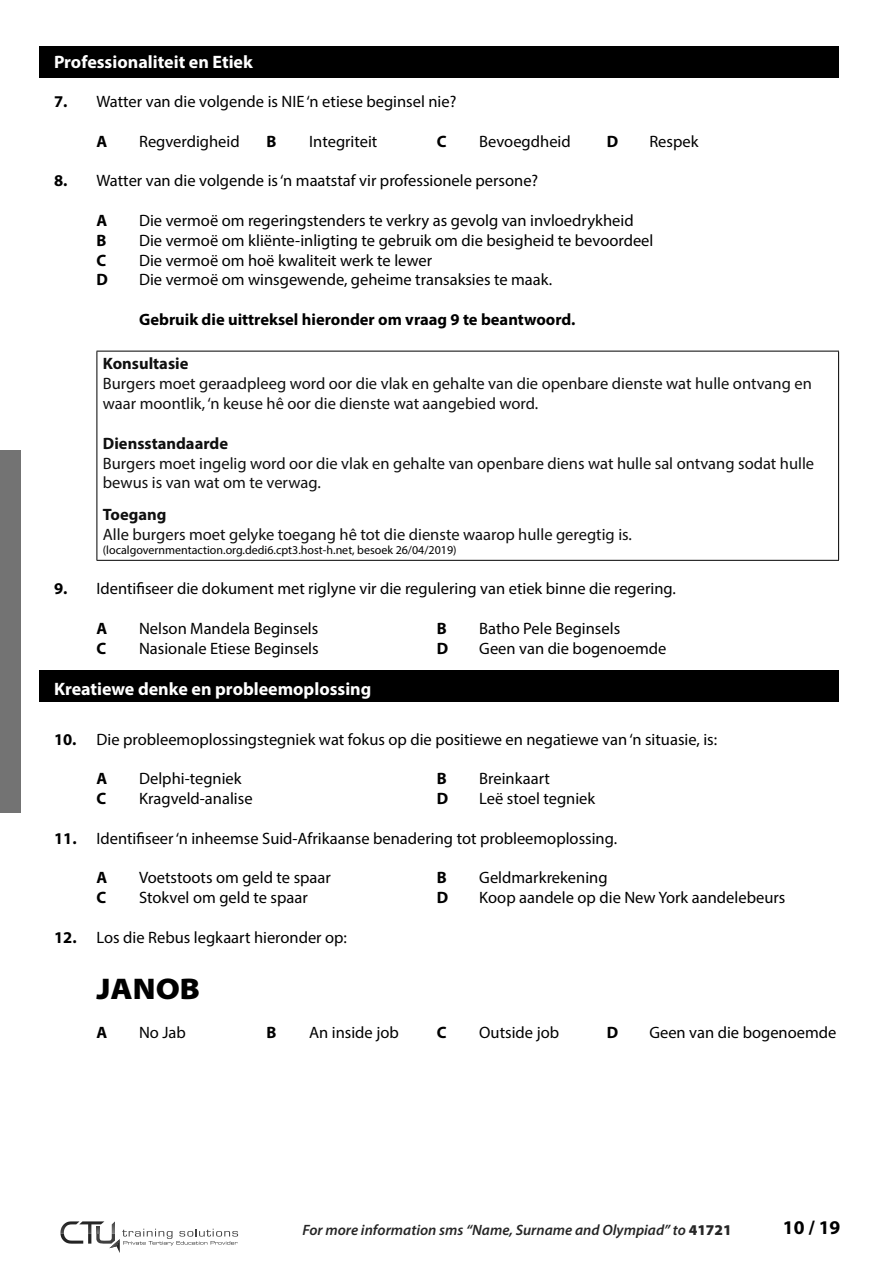
<style>
.page{position:relative;width:893px;height:1263px;background:#fff}
.page>*{position:absolute;margin:0;border:0;box-sizing:border-box;transform-origin:0 0}
.t1{font:900 semi-expanded 30px "Myriad Pro";color:#000}
.t2{font:700 19.5px "Myriad Pro";color:#000}
.t3{font:700 18px "Myriad Pro";color:#fff}
.t4{font:16.5px "Myriad Pro";color:#000}
.t5{font:16.5px/19.8px "Myriad Pro";color:#101010}
.t6{font:700 16.5px "Myriad Pro";color:#000}
.t7{font:700 16.5px "Myriad Pro";color:#101010}
.t8{font:italic 600 15px "Myriad Pro";color:#262626}
.t9{font:12px "Myriad Pro";color:#000}
.s1{font-weight:700}
.s2{font-weight:900;font-style:normal}
</style>
<div class="page">
<div style="left:0;top:450px;width:21px;height:363px;background:#737373"></div>
<svg style="left:60px;top:1221px;width:178px;height:32px"></svg>
<div style="left:40px;top:670px;width:799px;height:32px;background:#000"></div>
<div style="left:40px;top:47px;width:799px;height:31px;background:#000"></div>
<hr style="left:97px;top:351px;width:742px;height:1px;background:#000">
<hr style="left:97px;top:351px;width:1px;height:209px;background:#000">
<hr style="left:838px;top:351px;width:1px;height:209px;background:#000">
<hr style="left:97px;top:560px;width:742px;height:1px;background:#000">
<p class="t3" style="left:54px;top:50px;width:200px">Professionaliteit en Etiek</p>
<p class="t4" style="left:54px;top:91px;width:404px"><span class="s1">7.</span> Watter van die volgende is NIE ‘n etiese beginsel nie?</p>
<p class="t6" style="left:97px;top:130px;width:12px">A</p>
<p class="t4" style="left:139px;top:131px;width:102px">Regverdigheid</p>
<p class="t6" style="left:267px;top:130px;width:11px">B</p>
<p class="t4" style="left:309px;top:131px;width:70px">Integriteit</p>
<p class="t6" style="left:437px;top:130px;width:11px">C</p>
<p class="t4" style="left:479px;top:131px;width:93px">Bevoegdheid</p>
<p class="t6" style="left:607px;top:130px;width:13px">D</p>
<p class="t4" style="left:649px;top:131px;width:51px">Respek</p>
<p class="t4" style="left:54px;top:171px;width:486px"><span class="s1">8.</span> Watter van die volgende is ‘n maatstaf vir professionele persone?</p>
<p class="t6" style="left:97px;top:210px;width:12px">A</p>
<p class="t4" style="left:139px;top:210px;width:496px">Die vermoë om regeringstenders te verkry as gevolg van invloedrykheid</p>
<p class="t6" style="left:97px;top:229px;width:11px">B</p>
<p class="t4" style="left:139px;top:230px;width:516px">Die vermoë om kliënte-inligting te gebruik om die besigheid te bevoordeel</p>
<p class="t6" style="left:97px;top:249px;width:11px">C</p>
<p class="t4" style="left:139px;top:250px;width:295px">Die vermoë om hoë kwaliteit werk te lewer</p>
<p class="t6" style="left:97px;top:269px;width:13px">D</p>
<p class="t4" style="left:139px;top:270px;width:415px">Die vermoë om winsgewende, geheime transaksies te maak.</p>
<p class="t6" style="left:139px;top:309px;width:438px">Gebruik die uittreksel hieronder om vraag 9 te beantwoord.</p>
<p class="t7" style="left:103px;top:353px;width:87px">Konsultasie</p>
<p class="t5" style="left:103px;top:374px;width:710px">Burgers moet geraadpleeg word oor die vlak en gehalte van die openbare dienste wat hulle ontvang en waar moontlik, ‘n keuse hê oor die dienste wat aangebied word.</p>
<p class="t7" style="left:103px;top:432px;width:127px">Diensstandaarde</p>
<p class="t5" style="left:103px;top:453px;width:713px">Burgers moet ingelig word oor die vlak en gehalte van openbare diens wat hulle sal ontvang sodat hulle bewus is van wat om te verwag.</p>
<p class="t7" style="left:103px;top:504px;width:65px">Toegang</p>
<p class="t5" style="left:103px;top:524px;width:531px">Alle burgers moet gelyke toegang hê tot die dienste waarop hulle geregtig is.</p>
<p class="t9" style="left:103px;top:543px;width:355px">(localgovernmentaction.org.dedi6.cpt3.host-h.net, besoek 26/04/2019)</p>
<p class="t4" style="left:54px;top:579px;width:623px"><span class="s1">9.</span> Identifiseer die dokument met riglyne vir die regulering van etiek binne die regering.</p>
<p class="t6" style="left:97px;top:618px;width:12px">A</p>
<p class="t4" style="left:139px;top:618px;width:181px">Nelson Mandela Beginsels</p>
<p class="t6" style="left:437px;top:618px;width:11px">B</p>
<p class="t4" style="left:479px;top:618px;width:142px">Batho Pele Beginsels</p>
<p class="t6" style="left:97px;top:637px;width:11px">C</p>
<p class="t4" style="left:139px;top:638px;width:181px">Nasionale Etiese Beginsels</p>
<p class="t6" style="left:437px;top:637px;width:13px">D</p>
<p class="t4" style="left:479px;top:638px;width:189px">Geen van die bogenoemde</p>
<p class="t3" style="left:54px;top:677px;width:319px">Kreatiewe denke en probleemoplossing</p>
<p class="t4" style="left:54px;top:729px;width:665px"><span class="s1">10.</span> Die probleemoplossingstegniek wat fokus op die positiewe en negatiewe van ‘n situasie, is:</p>
<p class="t6" style="left:97px;top:768px;width:12px">A</p>
<p class="t4" style="left:139px;top:768px;width:104px">Delphi-tegniek</p>
<p class="t6" style="left:437px;top:768px;width:11px">B</p>
<p class="t4" style="left:479px;top:768px;width:72px">Breinkaart</p>
<p class="t6" style="left:97px;top:788px;width:11px">C</p>
<p class="t4" style="left:139px;top:788px;width:115px">Kragveld-analise</p>
<p class="t6" style="left:437px;top:788px;width:13px">D</p>
<p class="t4" style="left:479px;top:788px;width:117px">Leë stoel tegniek</p>
<p class="t4" style="left:54px;top:828px;width:565px"><span class="s1">11.</span> Identifiseer ‘n inheemse Suid-Afrikaanse benadering tot probleemoplossing.</p>
<p class="t6" style="left:97px;top:867px;width:12px">A</p>
<p class="t4" style="left:139px;top:867px;width:193px">Voetstoots om geld te spaar</p>
<p class="t6" style="left:437px;top:867px;width:11px">B</p>
<p class="t4" style="left:479px;top:867px;width:130px">Geldmarkrekening</p>
<p class="t6" style="left:97px;top:887px;width:11px">C</p>
<p class="t4" style="left:139px;top:887px;width:170px">Stokvel om geld te spaar</p>
<p class="t6" style="left:437px;top:887px;width:13px">D</p>
<p class="t4" style="left:479px;top:887px;width:308px">Koop aandele op die New York aandelebeurs</p>
<p class="t4" style="left:54px;top:927px;width:294px"><span class="s1">12.</span> Los die Rebus legkaart hieronder op:</p>
<h1 class="t1" style="left:97px;top:971px;width:105px">JANOB</h1>
<p class="t6" style="left:97px;top:1022px;width:12px">A</p>
<p class="t4" style="left:139px;top:1022px;width:48px">No Jab</p>
<p class="t6" style="left:267px;top:1022px;width:11px">B</p>
<p class="t4" style="left:309px;top:1022px;width:91px">An inside job</p>
<p class="t6" style="left:437px;top:1022px;width:11px">C</p>
<p class="t4" style="left:479px;top:1022px;width:81px">Outside job</p>
<p class="t6" style="left:607px;top:1022px;width:13px">D</p>
<p class="t4" style="left:649px;top:1022px;width:189px">Geen van die bogenoemde</p>
<p class="t8" style="left:302px;top:1220px;width:431px">For more information sms “Name, Surname and Olympiad” to <span class="s2">41721</span></p>
<p class="t2" style="left:783px;top:1214px;width:59px">10 / 19</p>
</div>
